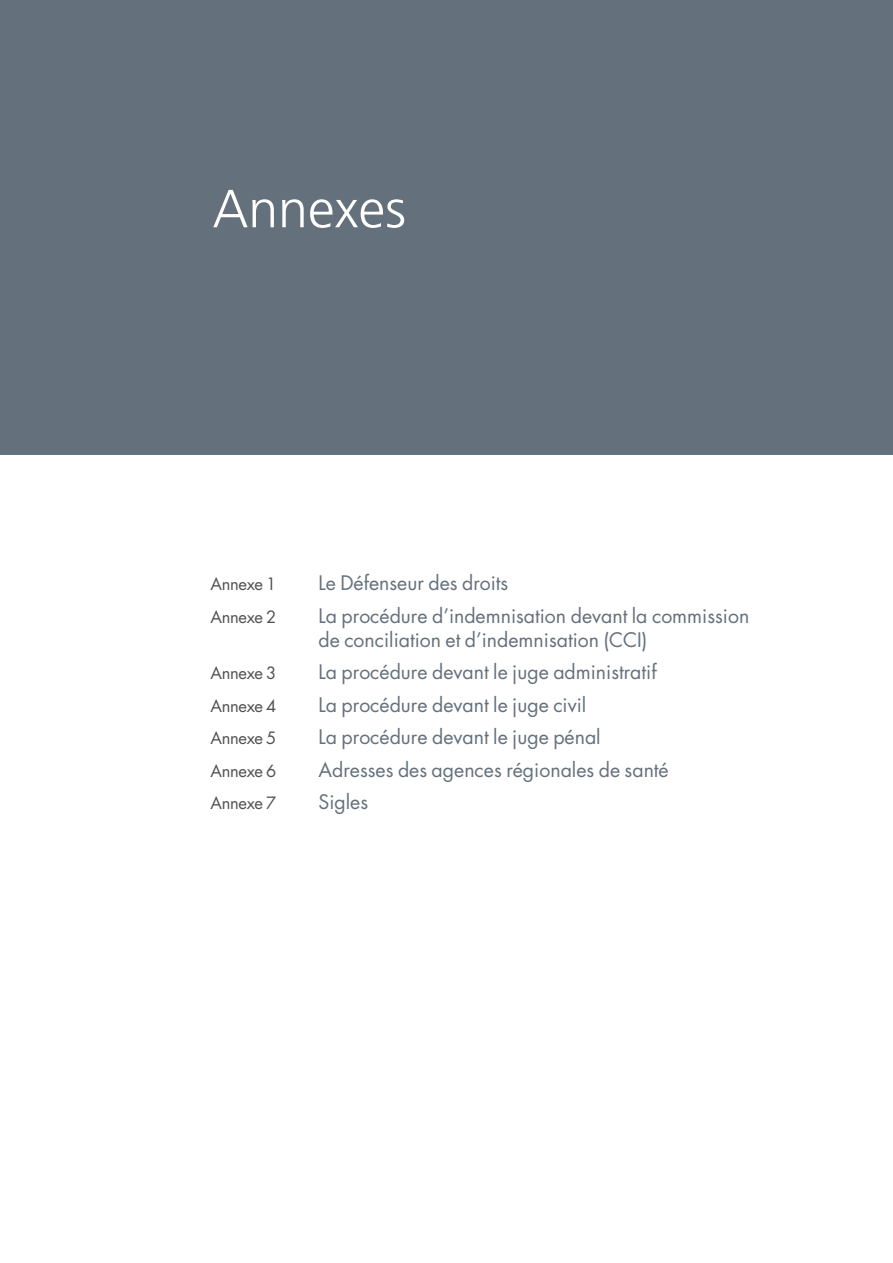
<style>
.page{position:relative;width:893px;height:1263px;background:#fff}
.page>*{position:absolute;margin:0;border:0;box-sizing:border-box;transform-origin:0 0}
.t1{font:300 53.55px "Frutiger LT Std";color:#fff}
.t2{font:19.5px/24px "Futura Std";color:#64707c}
.t3{font:16.5px "Futura Std";letter-spacing:-.02em;color:#525152}
</style>
<div class="page">
<div style="left:0;top:0;width:893px;height:455px;background:#64707c"></div>
<h1 class="t1" style="left:213px;top:187px;width:195px">Annexes</h1>
<p class="t3" style="left:210px;top:576px;width:67px">Annexe 1</p>
<p class="t2" style="left:318px;top:573px;width:191px">Le Défenseur des droits</p>
<p class="t3" style="left:210px;top:609px;width:67px">Annexe 2</p>
<p class="t2" style="left:318px;top:605px;width:432px">La procédure d’indemnisation devant la commission de conciliation et d’indemnisation (CCI)</p>
<p class="t3" style="left:210px;top:665px;width:67px">Annexe 3</p>
<p class="t2" style="left:318px;top:662px;width:340px">La procédure devant le juge administratif</p>
<p class="t3" style="left:210px;top:698px;width:67px">Annexe 4</p>
<p class="t2" style="left:318px;top:694px;width:269px">La procédure devant le juge civil</p>
<p class="t3" style="left:210px;top:731px;width:67px">Annexe 5</p>
<p class="t2" style="left:318px;top:727px;width:284px">La procédure devant le juge pénal</p>
<p class="t3" style="left:210px;top:763px;width:67px">Annexe 6</p>
<p class="t2" style="left:318px;top:759px;width:352px">Adresses des agences régionales de santé</p>
<p class="t3" style="left:210px;top:796px;width:67px">Annexe 7</p>
<p class="t2" style="left:318px;top:792px;width:51px">Sigles</p>
</div>
